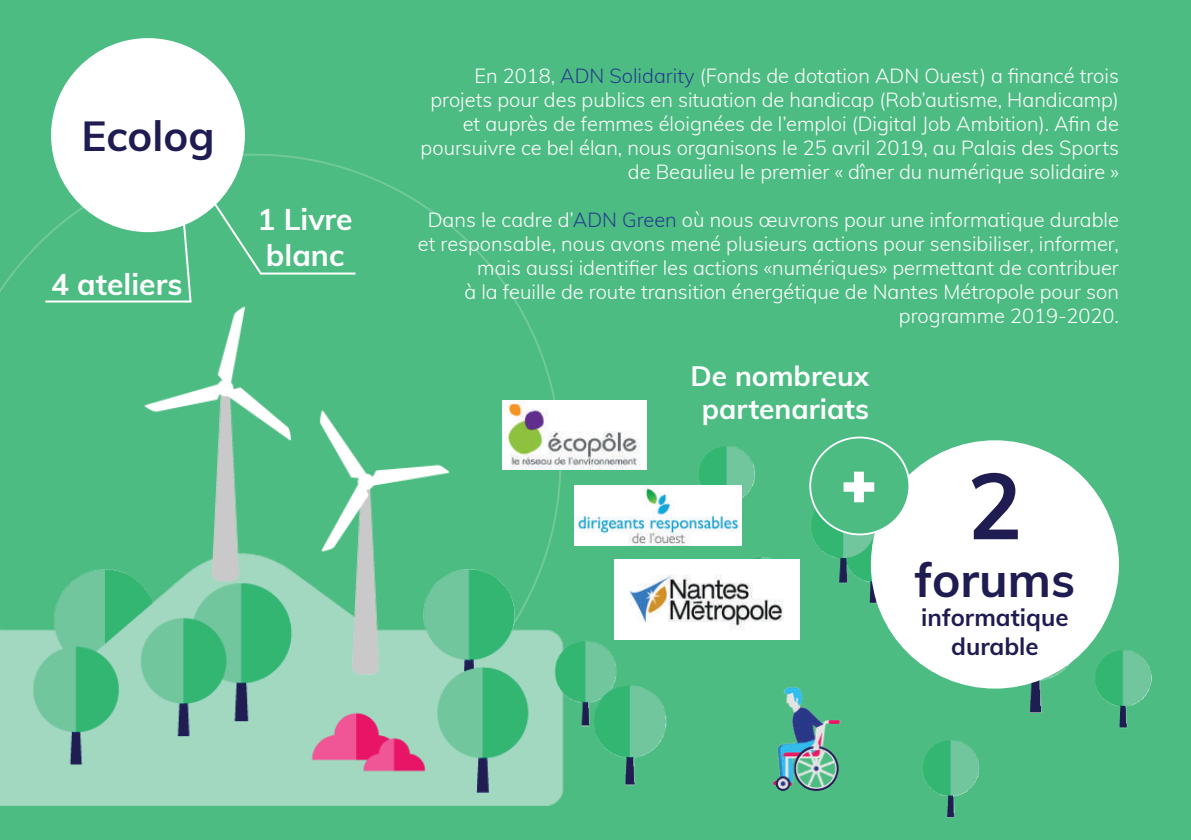
<style>
.page{position:relative;width:1191px;height:840px;background:#fff}
.page>*{position:absolute;margin:0;border:0;box-sizing:border-box;transform-origin:0 0}
.t1{font:700 92px "Muli";color:#1f1c52}
.t2{font:700 60px "Poppins";color:#fff}
.t3{font:700 48px "Muli";color:#1f1c52}
.t4{font:700 42px "Muli";color:#1f1c52}
.t5{font:700 30px/36px "Muli";color:#fff}
.t6{font:700 28px/33.6px "Muli";color:#fff;text-align:center}
.t7{font:700 24px/28.8px "Muli";color:#1f1c52;text-align:center}
.t8{font:300 20px/24px "Muli";color:#fff;text-align:right}
.s1{color:#253f8e}
</style>
<div class="page">
<div style="left:0;top:0;width:1191px;height:839px;background:#4dbc82"></div>
<img style="left:0;top:266px;width:555px;height:540px">
<img style="left:0;top:372px;width:23px;height:434px">
<img style="left:520px;top:439px;width:632px;height:379px">
<img style="left:746px;top:659px;width:113px;height:159px">
<div style="left:51px;top:38px;width:194px;height:194px;background:#fff;border-radius:50%"></div>
<div style="left:871px;top:440px;width:248px;height:248px;background:#fff;border-radius:50%"></div>
<div style="left:810px;top:437px;width:99px;height:97px;background:#4dbc82;border-radius:50%"></div>
<div style="left:809px;top:436px;width:101px;height:99px;border:2px solid #fff;border-radius:50%"></div>
<img style="left:503px;top:400px;width:144px;height:69px">
<img style="left:575px;top:485px;width:166px;height:60px">
<img style="left:614px;top:559px;width:185px;height:79px">
<svg style="left:43px;top:202px;width:150px;height:101px"></svg>
<svg style="left:204px;top:189px;width:153px;height:86px"></svg>
<h3 class="t4" style="left:81px;top:105px;width:134px">Ecolog</h3>
<h3 class="t5" style="left:51px;top:264px;width:133px">4 ateliers</h3>
<h3 class="t5" style="left:257px;top:200px;width:97px">1 Livre blanc</h3>
<p class="t8" style="left:420px;top:63px;width:700px">En 2018, <span class="s1">ADN Solidarity</span> (Fonds de dotation ADN Ouest) a financé trois projets pour des publics en situation de handicap (Rob’autisme, Handicamp) et auprès de femmes éloignées de l’emploi (Digital Job Ambition). Afin de poursuivre ce bel élan, nous organisons le 25 avril 2019, au Palais des Sports de Beaulieu le premier « dîner du numérique solidaire »</p>
<p class="t8" style="left:418px;top:207px;width:702px">Dans le cadre d’<span class="s1">ADN Green</span> où nous œuvrons pour une informatique durable et responsable, nous avons mené plusieurs actions pour sensibiliser, informer, mais aussi identifier les actions «numériques» permettant de contribuer<br>à la feuille de route transition énergétique de Nantes Métropole pour son programme 2019-2020.</p>
<h3 class="t6" style="left:690px;top:357px;width:180px">De nombreux partenariats</h3>
<h2 class="t2" style="left:842px;top:452px;width:35px">+</h2>
<h1 class="t1" style="left:967px;top:438px;width:57px">2</h1>
<h3 class="t3" style="left:914px;top:544px;width:162px">forums</h3>
<p class="t7" style="left:921px;top:601px;width:149px">informatique durable</p>
</div>
